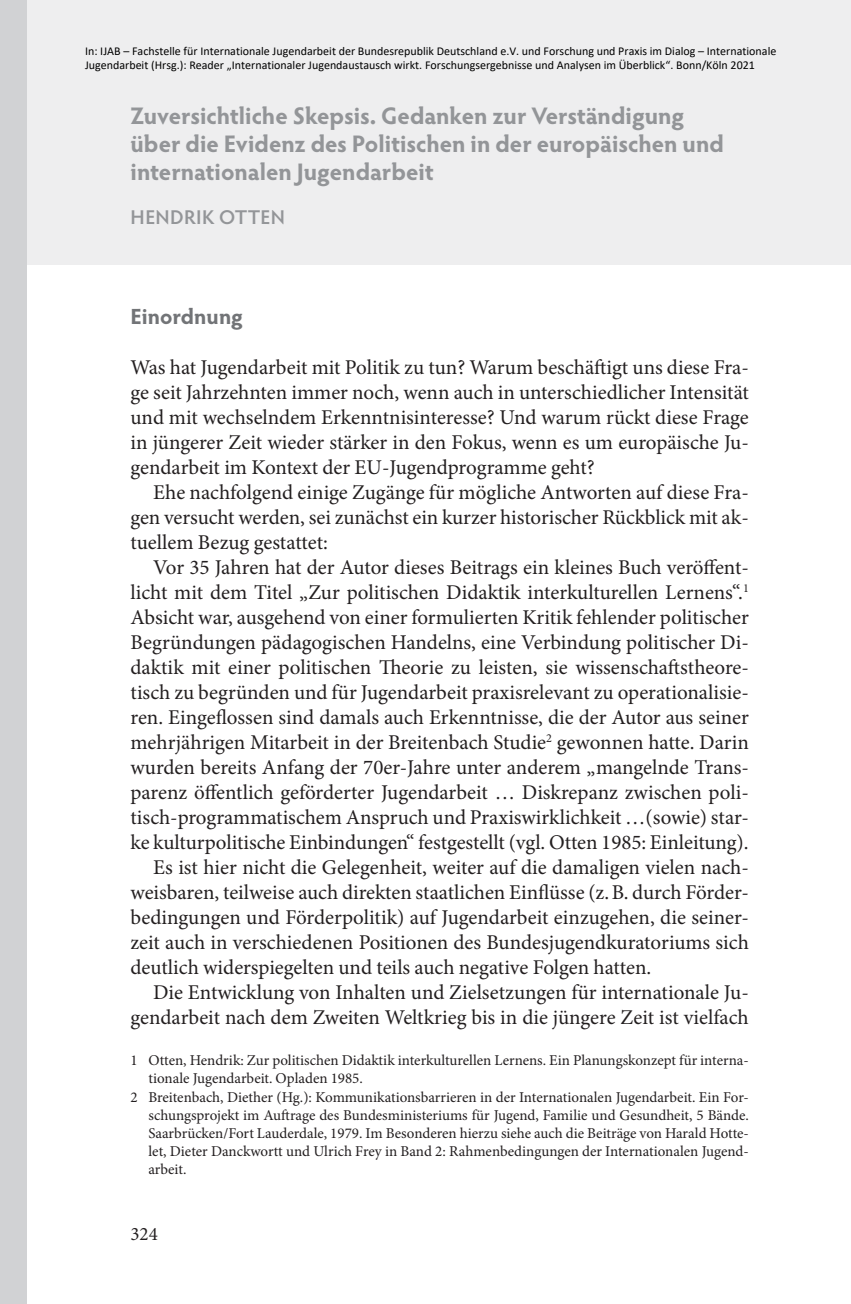
<style>
.page{position:relative;width:851px;height:1304px;background:#fff}
.page>*{position:absolute;margin:0;border:0;box-sizing:border-box;transform-origin:0 0}
.U1__Master{font:700 24px/28px "Hypatia Sans Pro";color:#939598}
.U2__nach_autor{font:700 22px "Hypatia Sans Pro";letter-spacing:.005em;color:#727477}
.mE{font:21px/25px "Minion Pro";letter-spacing:-.005em;color:#231f20;text-align:justify}
.oE__Master{font:21px/25px "Minion Pro";letter-spacing:-.005em;color:#231f20;text-align:justify}
.U1__autor___nach_3ze{font:600 20px "Hypatia Sans Pro";letter-spacing:.015em;color:#939598}
.t1{font:19px "Minion Pro";color:#231f20}
._001-009__Master{font:15px/18px "Minion Pro";color:#231f20}
.t2{font:12px/14.4px "Calibri";color:#000}
</style>
<div class="page">
<div style="left:0;top:0;width:850px;height:265px;background:#eeeeef"></div>
<div style="left:0;top:0;width:26px;height:1304px;background:#d1d2d4"></div>
<p class="t2" style="left:85px;top:43px;width:692px">In: IJAB – Fachstelle für Internationale Jugendarbeit der Bundesrepublik Deutschland e.V. und Forschung und Praxis im Dialog – Internationale<br>Jugendarbeit (Hrsg.): Reader „Internationaler Jugendaustausch wirkt. Forschungsergebnisse und Analysen im Überblick“. Bonn/Köln 2021</p>
<p class="U1__Master" style="left:130px;top:101px;width:595px">Zuversichtliche Skepsis. Gedanken zur Verständigung über die Evidenz des Politischen in der europäischen und internationalen Jugendarbeit</p>
<p class="U1__autor___nach_3ze" style="left:131px;top:203px;width:156px">HENDRIK OTTEN</p>
<p class="U2__nach_autor" style="left:130px;top:301px;width:114px">Einordnung</p>
<p class="oE__Master" style="left:130px;top:355px;width:620px">Was hat Jugendarbeit mit Politik zu tun? Warum beschäftigt uns diese Fra&shy;ge seit Jahrzehnten immer noch, wenn auch in unterschiedlicher Intensität und mit wechselndem Erkenntnisinteresse? Und warum rückt diese Frage in jüngerer Zeit wieder stärker in den Fokus, wenn es um europäische Ju&shy;gendarbeit im Kontext der EU-Jugendprogramme geht?</p>
<p class="mE" style="left:130px;top:480px;width:619px;text-indent:23px">Ehe nachfolgend einige Zugänge für mögliche Antworten auf diese Fra&shy;gen versucht werden, sei zunächst ein kurzer historischer Rückblick mit ak&shy;tuellem Bezug gestattet:</p>
<p class="mE" style="left:130px;top:555px;width:620px;text-indent:23px">Vor 35 Jahren hat der Autor dieses Beitrags ein kleines Buch veröffent&shy;licht mit dem Titel „Zur politischen Didaktik interkulturellen Lernens“.<sup>1<br></sup>Absicht war, ausgehend von einer formulierten Kritik fehlender politischer Begründungen pädagogischen Handelns, eine Verbindung politischer Di&shy;daktik mit einer politischen Theorie zu leisten, sie wissenschaftstheore&shy;tisch zu begründen und für Jugendarbeit praxisrelevant zu operationalisie&shy;ren. Eingeflossen sind damals auch Erkenntnisse, die der Autor aus seiner mehrjährigen Mitarbeit in der Breitenbach Studie<sup>2</sup> gewonnen hatte. Darin wurden bereits Anfang der 70er-Jahre unter anderem „mangelnde Trans&shy;parenz öffentlich geförderter Jugendarbeit … Diskrepanz zwischen poli&shy;tisch-programmatischem Anspruch und Praxiswirklichkeit …(sowie) star&shy;ke kulturpolitische Einbindungen“ festgestellt (vgl. Otten 1985: Einleitung).</p>
<p class="mE" style="left:130px;top:855px;width:619px;text-indent:23px">Es ist hier nicht die Gelegenheit, weiter auf die damaligen vielen nach&shy;weisbaren, teilweise auch direkten staatlichen Einflüsse (z.B. durch Förder&shy;bedingungen und Förderpolitik) auf Jugendarbeit einzugehen, die seiner&shy;zeit auch in verschiedenen Positionen des Bundesjugendkuratoriums sich deutlich widerspiegelten und teils auch negative Folgen hatten.</p>
<p class="mE" style="left:130px;top:980px;width:619px;text-align:right">Die Entwicklung von Inhalten und Zielsetzungen für internationale Ju&shy;gendarbeit nach dem Zweiten Weltkrieg bis in die jüngere Zeit ist vielfach</p>
<p class="_001-009__Master" style="left:148px;top:1051px;width:601px;text-indent:-18px">1 Otten, Hendrik: Zur politischen Didaktik interkulturellen Lernens. Ein Planungskonzept für interna&shy;tionale Jugendarbeit. Opladen 1985.</p>
<p class="_001-009__Master" style="left:148px;top:1088px;width:601px;text-align:justify;text-indent:-18px">2 Breitenbach, Diether (Hg.): Kommunikationsbarrieren in der Internationalen Jugendarbeit. Ein For&shy;schungsprojekt im Auftrage des Bundesministeriums für Jugend, Familie und Gesundheit, 5 Bände.<br>Saarbrücken/Fort Lauderdale, 1979. Im Besonderen hierzu siehe auch die Beiträge von Harald Hotte&shy;let, Dieter Danckwortt und Ulrich Frey in Band 2: Rahmenbedingungen der Internationalen Jugend&shy;arbeit.</p>
<p class="t1" style="left:130px;top:1221px;width:29px">324</p>
</div>
